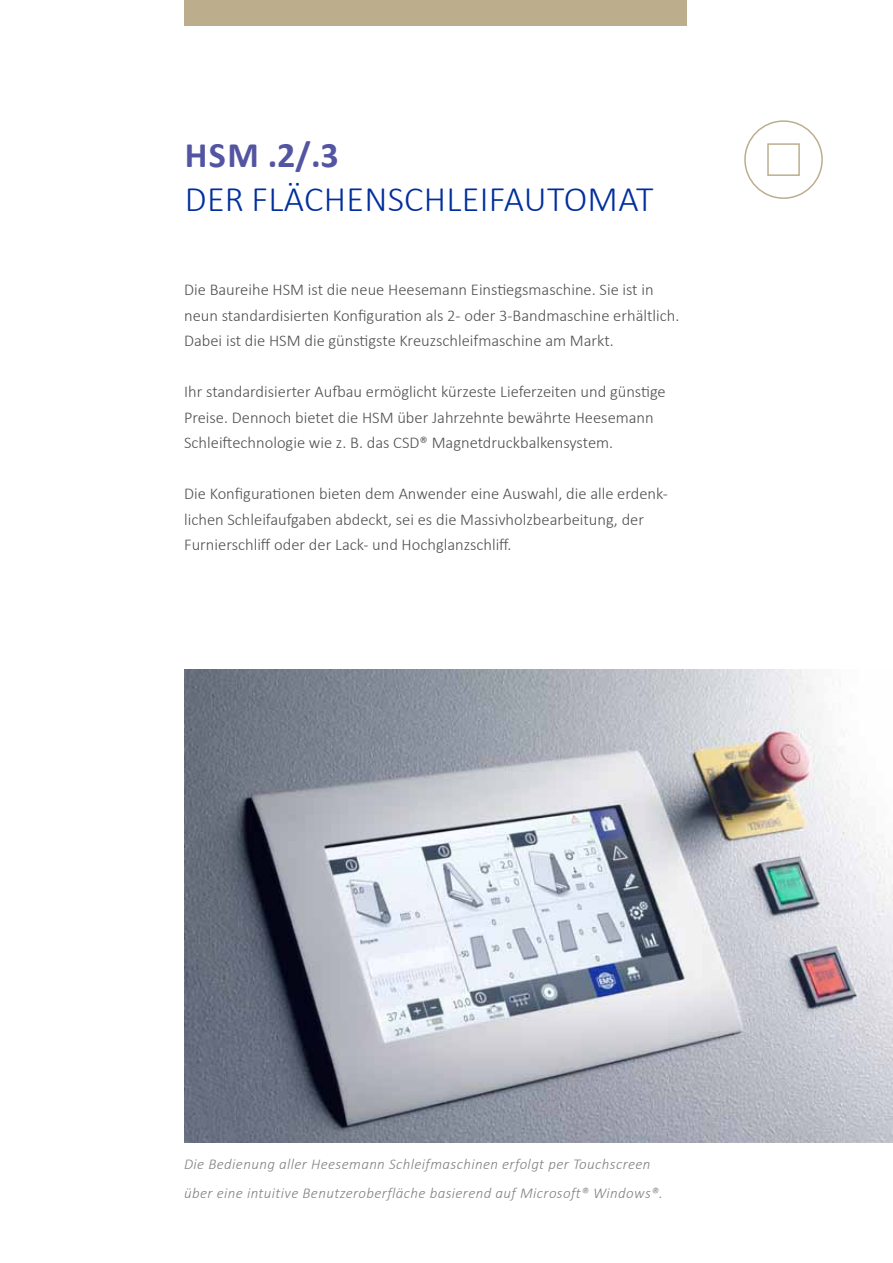
<style>
.page{position:relative;width:893px;height:1263px;background:#fff}
.page>*{position:absolute;margin:0;border:0;box-sizing:border-box;transform-origin:0 0}
.t1{font:300 36px "Calibri";letter-spacing:.01em;color:#002f9d}
.t2{font:700 36px "Calibri";color:#5455a2}
.t3{font:300 16.5px/25.5px "Calibri";color:#504f53}
.t4{font:italic 300 15px/28.5px "Calibri";letter-spacing:.025em;color:#818084}
</style>
<div class="page">
<div style="left:184px;top:0;width:503px;height:26px;background:#bcae8d"></div>
<img style="left:184px;top:670px;width:709px;height:472px">
<div style="left:744px;top:120px;width:79px;height:79px;border:2px solid #bcae8d;border-radius:50%"></div>
<div style="left:767px;top:143px;width:33px;height:33px;border:2px solid #bcae8d"></div>
<h1 class="t2" style="left:185px;top:132px;width:156px">HSM .2/.3</h1>
<h1 class="t1" style="left:185px;top:176px;width:470px">Der Flächenschleifautomat</h1>
<p class="t3" style="left:184px;top:277px;width:497px">Die Baureihe HSM ist die neue Heesemann Einstiegsmaschine. Sie ist in neun standardisierten Konfiguration als 2- oder 3-Bandmaschine erhältlich.<br>Dabei ist die HSM die günstigste Kreuzschleifmaschine am Markt.</p>
<p class="t3" style="left:184px;top:379px;width:483px">I hr standardisierter Aufbau ermöglicht kürzeste Lieferzeiten und günstige<br>Preise. Dennoch bietet die HSM</p>
<p class="t3" style="left:184px;top:404px;width:471px;text-indent:213px">über Jahrzehnte bewährte Heesemann<br>Schleiftechnologie wie z. B. das CSD® Magnetdruckbalkensystem.</p>
<p class="t3" style="left:184px;top:481px;width:485px">Die Konfigurationen bieten dem Anwender eine Auswahl, die alle erdenk&shy;lichen Schleifaufgaben abdeckt, sei es die Massivholzbearbeitung, der<br>Furnierschliff oder der Lack- und Hochglanzschliff.</p>
<p class="t4" style="left:184px;top:1149px;width:480px">Die Bedienung aller Heesemann Schleifmaschinen erfolgt per Touchscreen über eine intuitive Benutzeroberfläche basierend auf Microsoft® Windows®.</p>
</div>
